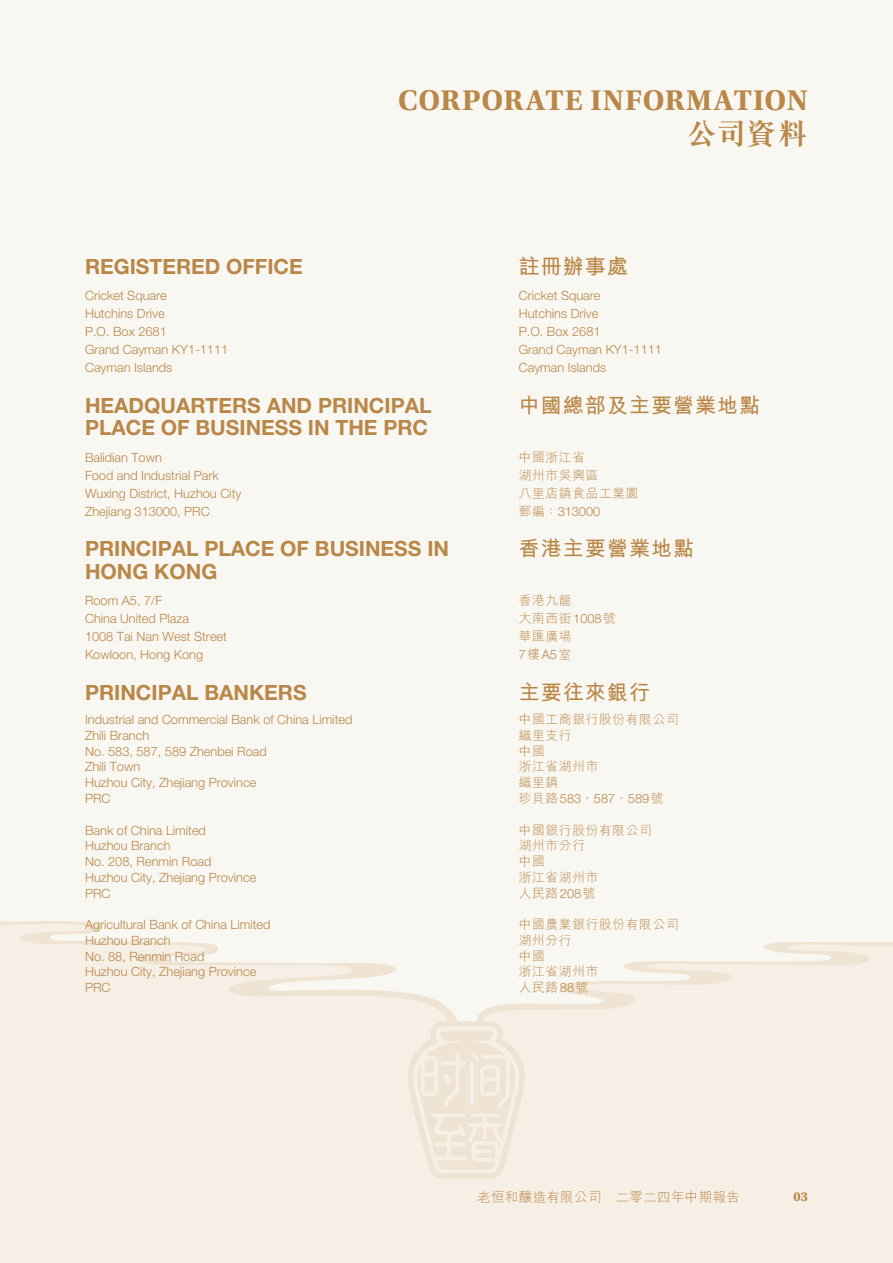
<style>
.page{position:relative;width:893px;height:1263px;background:#f9f7f2}
.page>*{position:absolute;margin:0;border:0;box-sizing:border-box;transform-origin:0 0}
.t1{font:700 30px "Utopia Std";letter-spacing:.025em;color:#b98747}
.t2{font:700 30px "M Sung HK";color:#b98747}
._01_H1{font:700 21px/22.5px "Helvetica Neue LT Std";color:#b98747}
._01_H1-2{font:700 21px "M Hei HK";letter-spacing:.05em;color:#b98747}
.t3{font:300 13.5px "M Hei HK";letter-spacing:.025em;color:#b98747}
.t4{font:700 13.5px "Utopia Std";color:#b98747}
._00_txt{font:300 12.75px "Helvetica Neue LT Std";color:#b98747}
._00_txt-2{font:300 12.75px "M Hei HK";letter-spacing:.05em;color:#b98747}
.s1{font-family:"M Hei HK"}
.s2{font-family:"Helvetica Neue LT Std"}
</style>
<div class="page">
<div style="left:0;top:1023px;width:893px;height:240px;background:#f6efe5"></div>
<svg style="left:0;top:921px;width:405px;height:102px;fill:#f6efe5"></svg>
<svg style="left:405px;top:942px;width:488px;height:237px"></svg>
<p class="t1" style="left:398px;top:83px;width:411px">CORPORATE INFORMATION</p>
<p class="t2" style="left:687px;top:118px;width:123px">公司資料</p>
<p class="_01_H1" style="left:85px;top:255px;width:219px">REGISTERED OFFICE</p>
<p class="_00_txt" style="left:85px;top:288px;width:83px">Cricket Square</p>
<p class="_00_txt" style="left:85px;top:306px;width:81px">Hutchins Drive</p>
<p class="_00_txt" style="left:85px;top:324px;width:83px">P.O. Box 2681</p>
<p class="_00_txt" style="left:85px;top:342px;width:145px">Grand Cayman KY1-1111</p>
<p class="_00_txt" style="left:85px;top:360px;width:89px">Cayman Islands</p>
<p class="_01_H1" style="left:85px;top:394px;width:348px">HEADQUARTERS AND PRINCIPAL<br>PLACE OF BUSINESS IN THE PRC</p>
<p class="_00_txt" style="left:85px;top:450px;width:78px">Balidian Town</p>
<p class="_00_txt" style="left:85px;top:468px;width:135px">Food and Industrial Park</p>
<p class="_00_txt" style="left:85px;top:486px;width:158px">Wuxing District, Huzhou City</p>
<p class="_00_txt" style="left:85px;top:504px;width:126px">Zhejiang 313000, PRC</p>
<p class="_01_H1" style="left:85px;top:537px;width:366px">PRINCIPAL PLACE OF BUSINESS IN<br>HONG KONG</p>
<p class="_00_txt" style="left:85px;top:593px;width:79px">Room A5, 7/F</p>
<p class="_00_txt" style="left:85px;top:611px;width:105px">China United Plaza</p>
<p class="_00_txt" style="left:85px;top:629px;width:143px">1008 Tai Nan West Street</p>
<p class="_00_txt" style="left:85px;top:647px;width:120px">Kowloon, Hong Kong</p>
<p class="_01_H1" style="left:85px;top:681px;width:223px">PRINCIPAL BANKERS</p>
<p class="_00_txt" style="left:85px;top:712px;width:269px">Industrial and Commercial Bank of China Limited</p>
<p class="_00_txt" style="left:85px;top:728px;width:66px">Zhili Branch</p>
<p class="_00_txt" style="left:85px;top:743px;width:183px">No. 583, 587, 589 Zhenbei Road</p>
<p class="_00_txt" style="left:85px;top:759px;width:57px">Zhili Town</p>
<p class="_00_txt" style="left:85px;top:775px;width:173px">Huzhou City, Zhejiang Province</p>
<p class="_00_txt" style="left:85px;top:791px;width:27px">PRC</p>
<p class="_00_txt" style="left:85px;top:822px;width:122px">Bank of China Limited</p>
<p class="_00_txt" style="left:85px;top:838px;width:87px">Huzhou Branch</p>
<p class="_00_txt" style="left:85px;top:854px;width:128px">No. 208, Renmin Road</p>
<p class="_00_txt" style="left:85px;top:869px;width:173px">Huzhou City, Zhejiang Province</p>
<p class="_00_txt" style="left:85px;top:885px;width:27px">PRC</p>
<p class="_00_txt" style="left:85px;top:917px;width:187px">Agricultural Bank of China Limited</p>
<p class="_00_txt" style="left:85px;top:932px;width:87px">Huzhou Branch</p>
<p class="_00_txt" style="left:85px;top:948px;width:121px">No. 88, Renmin Road</p>
<p class="_00_txt" style="left:85px;top:964px;width:173px">Huzhou City, Zhejiang Province</p>
<p class="_00_txt" style="left:85px;top:980px;width:27px">PRC</p>
<p class="_01_H1-2" style="left:519px;top:251px;width:111px">註冊辦事處</p>
<p class="_00_txt" style="left:519px;top:288px;width:83px">Cricket Square</p>
<p class="_00_txt" style="left:519px;top:306px;width:81px">Hutchins Drive</p>
<p class="_00_txt" style="left:519px;top:324px;width:83px">P.O. Box 2681</p>
<p class="_00_txt" style="left:519px;top:342px;width:145px">Grand Cayman KY1-1111</p>
<p class="_00_txt" style="left:519px;top:360px;width:89px">Cayman Islands</p>
<p class="_01_H1-2" style="left:519px;top:390px;width:243px">中國總部及主要營業地點</p>
<p class="_00_txt-2" style="left:519px;top:451px;width:68px">中國浙江省</p>
<p class="_00_txt-2" style="left:519px;top:469px;width:81px">湖州市吳興區</p>
<p class="_00_txt-2" style="left:519px;top:487px;width:121px">八里店鎮食品工業園</p>
<p class="_00_txt" style="left:519px;top:504px;width:83px"><span class="s1">郵編：</span>313000</p>
<p class="_01_H1-2" style="left:519px;top:533px;width:177px">香港主要營業地點</p>
<p class="_00_txt-2" style="left:519px;top:594px;width:54px">香港九龍</p>
<p class="_00_txt-2" style="left:519px;top:612px;width:99px">大南西街<span class="s2">1008</span>號</p>
<p class="_00_txt-2" style="left:519px;top:630px;width:54px">華匯廣場</p>
<p class="_00_txt" style="left:519px;top:647px;width:54px">7<span class="s1">樓</span>A5<span class="s1">室</span></p>
<p class="_01_H1-2" style="left:519px;top:677px;width:133px">主要往來銀行</p>
<p class="_00_txt-2" style="left:519px;top:713px;width:162px">中國工商銀行股份有限公司</p>
<p class="_00_txt-2" style="left:519px;top:729px;width:54px">織里支行</p>
<p class="_00_txt-2" style="left:519px;top:744px;width:28px">中國</p>
<p class="_00_txt-2" style="left:519px;top:760px;width:81px">浙江省湖州市</p>
<p class="_00_txt-2" style="left:519px;top:776px;width:41px">織里鎮</p>
<p class="_00_txt" style="left:519px;top:791px;width:146px"><span class="s1">珍貝路</span>583<span class="s1">、</span>587<span class="s1">、</span>589<span class="s1">號</span></p>
<p class="_00_txt-2" style="left:519px;top:823px;width:135px">中國銀行股份有限公司</p>
<p class="_00_txt-2" style="left:519px;top:839px;width:68px">湖州市分行</p>
<p class="_00_txt-2" style="left:519px;top:855px;width:28px">中國</p>
<p class="_00_txt-2" style="left:519px;top:870px;width:81px">浙江省湖州市</p>
<p class="_00_txt-2" style="left:519px;top:886px;width:78px">人民路<span class="s2">208</span>號</p>
<p class="_00_txt-2" style="left:519px;top:918px;width:162px">中國農業銀行股份有限公司</p>
<p class="_00_txt-2" style="left:519px;top:933px;width:54px">湖州分行</p>
<p class="_00_txt-2" style="left:519px;top:949px;width:28px">中國</p>
<p class="_00_txt-2" style="left:519px;top:965px;width:81px">浙江省湖州市</p>
<p class="_00_txt-2" style="left:519px;top:981px;width:71px">人民路<span class="s2">88</span>號</p>
<p class="t3" style="left:477px;top:1189px;width:264px">老恒和釀造有限公司 二零二四年中期報告</p>
<p class="t4" style="left:794px;top:1188px;width:16px">03</p>
</div>
